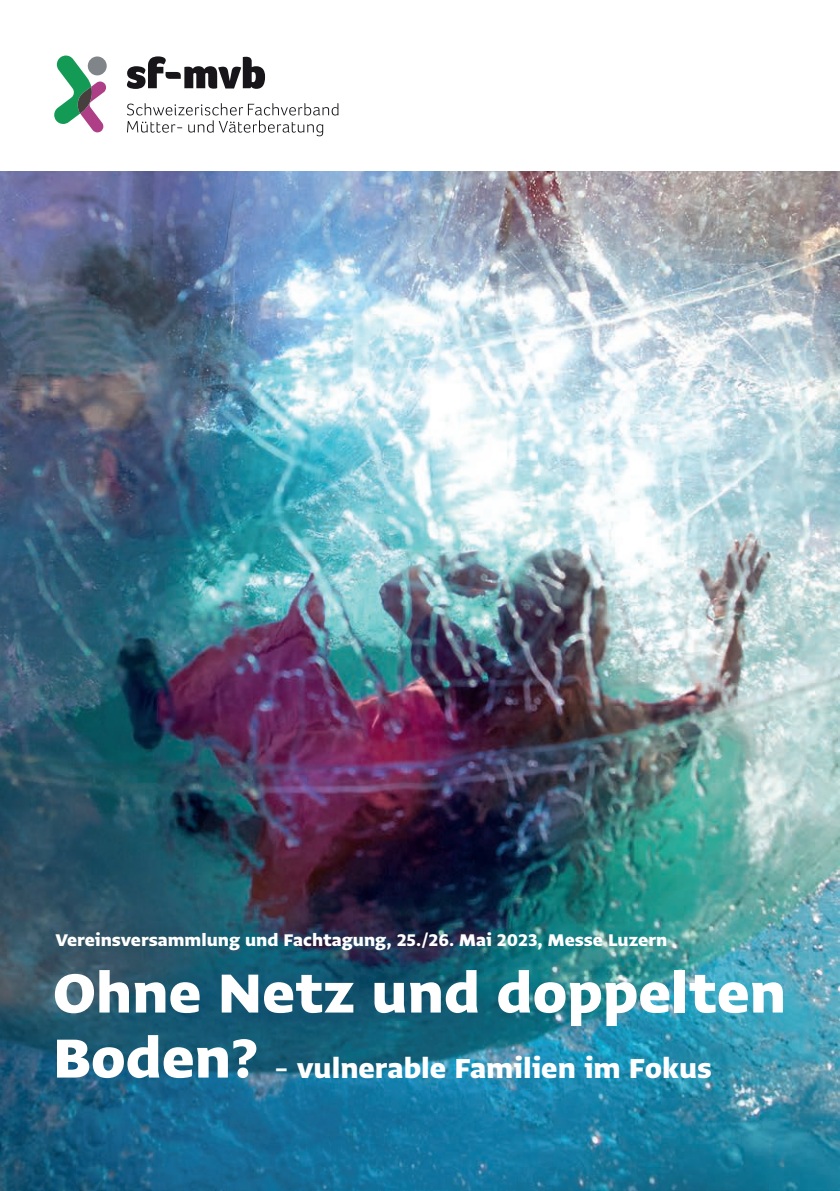
<style>
.page{position:relative;width:840px;height:1191px;background:#fff}
.page>*{position:absolute;margin:0;border:0;box-sizing:border-box;transform-origin:0 0}
.t1{font:65px "Greta Sans Std Hea";color:#fff}
.t2{font:32.4px "Greta Sans Std Hea";color:#fff}
.t3{font:20px "Greta Sans Std Hea";color:#fff}
.s1{font-size:65px}
</style>
<div class="page">
<img style="left:0;top:171px;width:839px;height:1020px">
<svg style="left:127px;top:103px;width:211px;height:33px"></svg>
<svg style="left:127px;top:56px;width:138px;height:33px"></svg>
<svg style="left:54px;top:55px;width:53px;height:78px"></svg>
<p class="t3" style="left:55px;top:928px;width:613px">Vereinsversammlung und Fachtagung, 25./26. Mai 2023, Messe Luzern</p>
<h1 class="t1" style="left:53px;top:954px;width:734px">Ohne Netz und doppelten</h1>
<h2 class="t2" style="left:53px;top:1048px;width:660px"><span class="s1">Boden?</span> – vulnerable Familien im Fokus</h2>
</div>
